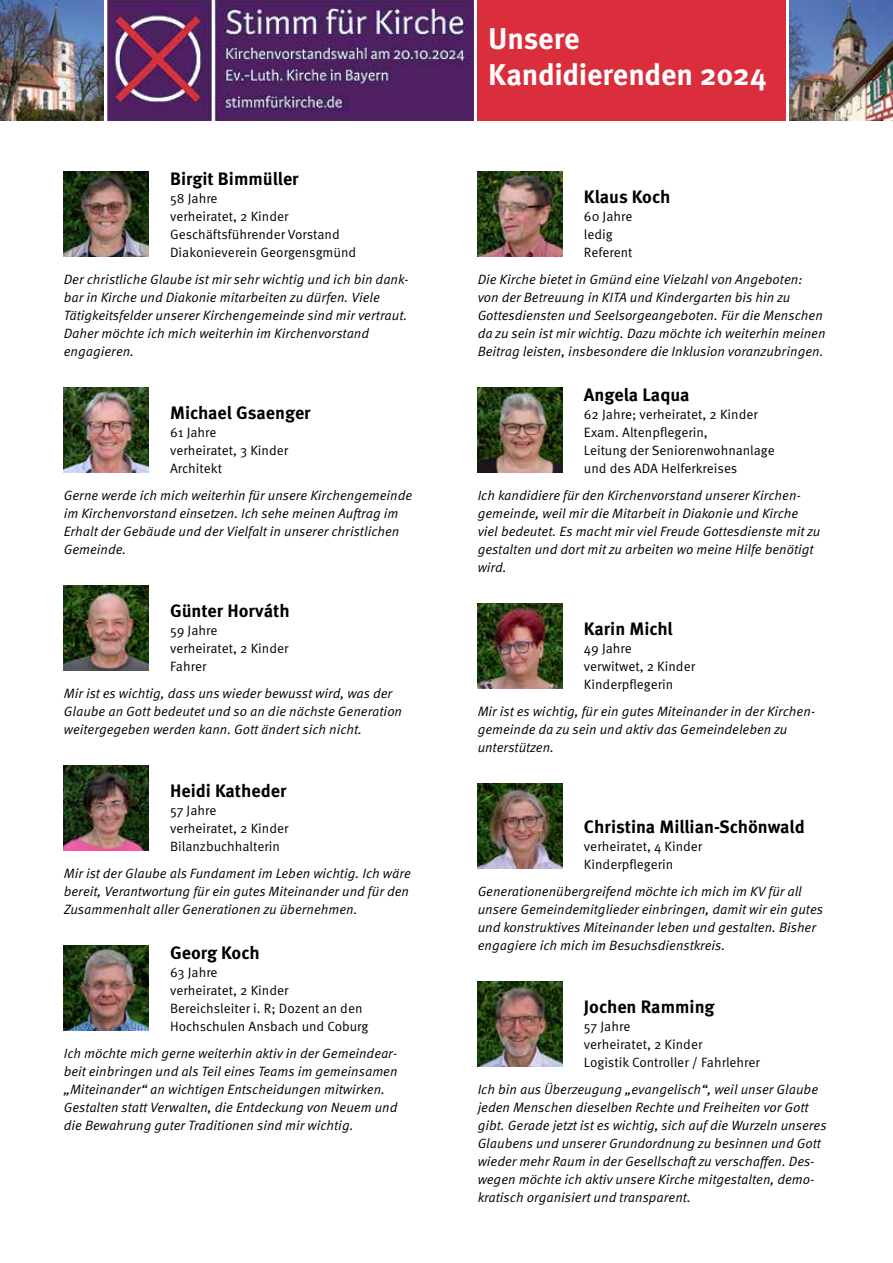
<style>
.page{position:relative;width:893px;height:1263px;background:#fff}
.page>*{position:absolute;margin:0;border:0;box-sizing:border-box;transform-origin:0 0}
.t1{font:700 30px/36px "Meta OT";letter-spacing:-.01em;color:#fff}
.t2{font:700 18px "Meta OT";color:#000}
.t3{font:13.5px/18px "Meta OT Norm Ita";color:#000}
.t4{font:13.5px/18px "Meta OT";color:#000}
</style>
<div class="page">
<img style="left:0;top:0;width:104px;height:120px">
<div style="left:478px;top:0;width:308px;height:120px;background:#da2e3d"></div>
<img style="left:790px;top:0;width:103px;height:120px">
<img style="left:107px;top:0;width:367px;height:120px">
<img style="left:64px;top:171px;width:85px;height:85px">
<img style="left:64px;top:388px;width:85px;height:85px">
<img style="left:64px;top:586px;width:85px;height:85px">
<img style="left:64px;top:766px;width:85px;height:85px">
<img style="left:64px;top:946px;width:85px;height:85px">
<img style="left:478px;top:172px;width:85px;height:85px">
<img style="left:478px;top:388px;width:85px;height:85px">
<img style="left:478px;top:604px;width:85px;height:85px">
<img style="left:478px;top:784px;width:85px;height:85px">
<img style="left:478px;top:982px;width:85px;height:85px">
<h2 class="t2" style="left:170px;top:167px;width:130px">Birgit Bimmüller</h2>
<p class="t4" style="left:170px;top:189px;width:188px">58 Jahre<br>verheiratet, 2 Kinder<br>Geschäftsführender Vorstand<br>Diakonieverein Georgensgmünd</p>
<p class="t3" style="left:64px;top:270px;width:346px">Der christliche Glaube ist mir sehr wichtig und ich bin dank&shy;bar in Kirche und Diakonie mitarbeiten zu dürfen. Viele Tätigkeitsfelder unserer Kirchengemeinde sind mir vertraut.<br>Daher möchte ich mich weiterhin im Kirchenvorstand engagieren.</p>
<h2 class="t2" style="left:170px;top:401px;width:142px">Michael Gsaenger</h2>
<p class="t4" style="left:170px;top:423px;width:120px">61 Jahre<br>verheiratet, 3 Kinder<br>Architekt</p>
<p class="t3" style="left:64px;top:486px;width:350px">Gerne werde ich mich weiterhin für unsere Kirchengemeinde im Kirchenvorstand einsetzen. Ich sehe meinen Auftrag im Erhalt der Gebäude und der Vielfalt in unserer christlichen Gemeinde.</p>
<h2 class="t2" style="left:170px;top:599px;width:121px">Günter Horváth</h2>
<p class="t4" style="left:170px;top:621px;width:120px">59 Jahre<br>verheiratet, 2 Kinder<br>Fahrer</p>
<p class="t3" style="left:64px;top:684px;width:340px">Mir ist es wichtig, dass uns wieder bewusst wird, was der<br>Glaube an Gott bedeutet und so an die nächste Generation weitergegeben werden kann. Gott ändert sich nicht.</p>
<h2 class="t2" style="left:170px;top:779px;width:118px">Heidi Katheder</h2>
<p class="t4" style="left:170px;top:801px;width:120px">57 Jahre<br>verheiratet, 2 Kinder<br>Bilanzbuchhalterin</p>
<p class="t3" style="left:64px;top:864px;width:349px">Mir ist der Glaube als Fundament im Leben wichtig. Ich wäre bereit, Verantwortung für ein gutes Miteinander und für den<br>Zusammenhalt aller Generationen zu übernehmen.</p>
<h2 class="t2" style="left:170px;top:941px;width:91px">Georg Koch</h2>
<p class="t4" style="left:170px;top:963px;width:200px">63 Jahre<br>verheiratet, 2 Kinder<br>Bereichsleiter i. R; Dozent an den<br>Hochschulen Ansbach und Coburg</p>
<p class="t3" style="left:64px;top:1044px;width:335px">Ich möchte mich gerne weiterhin aktiv in der Gemeindear&shy;beit einbringen und als Teil eines Teams im gemeinsamen „Miteinander“ an wichtigen Entscheidungen mitwirken.<br>Gestalten statt Verwalten, die Entdeckung von Neuem und die Bewahrung guter Traditionen sind mir wichtig.</p>
<h1 class="t1" style="left:488px;top:21px;width:279px">Unsere<br>Kandidierenden 2024</h1>
<h2 class="t2" style="left:584px;top:185px;width:88px">Klaus Koch</h2>
<p class="t4" style="left:584px;top:207px;width:50px">60 Jahre ledig<br>Referent</p>
<p class="t3" style="left:478px;top:270px;width:349px">Die Kirche bietet in Gmünd eine Vielzahl von Angeboten: von der Betreuung in KITA und Kindergarten bis hin zu Gottesdiensten und Seelsorgeangeboten. Für die Menschen da zu sein ist mir wichtig. Dazu möchte ich weiterhin meinen Beitrag leisten, insbesondere die Inklusion voranzubringen.</p>
<h2 class="t2" style="left:584px;top:383px;width:107px">Angela Laqua</h2>
<p class="t4" style="left:584px;top:405px;width:192px">62 Jahre; verheiratet, 2 Kinder<br>Exam. Altenpflegerin,<br>Leitung der Seniorenwohnanlage und des ADA Helferkreises</p>
<p class="t3" style="left:478px;top:486px;width:344px">Ich kandidiere für den Kirchenvorstand unserer Kirchen&shy;gemeinde, weil mir die Mitarbeit in Diakonie und Kirche viel bedeutet. Es macht mir viel Freude Gottesdienste mit zu gestalten und dort mit zu arbeiten wo meine Hilfe benötigt wird.</p>
<h2 class="t2" style="left:584px;top:617px;width:90px">Karin Michl</h2>
<p class="t4" style="left:584px;top:639px;width:113px">49 Jahre<br>verwitwet, 2 Kinder<br>Kinderpflegerin</p>
<p class="t3" style="left:478px;top:702px;width:339px">Mir ist es wichtig, für ein gutes Miteinander in der Kirchen&shy;gemeinde da zu sein und aktiv das Gemeindeleben zu unterstützen.</p>
<h2 class="t2" style="left:584px;top:815px;width:222px">Christina Millian-Schönwald</h2>
<p class="t4" style="left:584px;top:837px;width:120px">verheiratet, 4 Kinder<br>Kinderpflegerin</p>
<p class="t3" style="left:478px;top:882px;width:347px">Generationenübergreifend möchte ich mich im KV für all unsere Gemeindemitglieder einbringen, damit wir ein gutes und konstruktives Miteinander leben und gestalten. Bisher engagiere ich mich im Besuchsdienstkreis.</p>
<h2 class="t2" style="left:584px;top:995px;width:132px">Jochen Ramming</h2>
<p class="t4" style="left:584px;top:1017px;width:178px">57 Jahre<br>verheiratet, 2 Kinder<br>Logistik Controller / Fahrlehrer</p>
<p class="t3" style="left:478px;top:1080px;width:350px">Ich bin aus Überzeugung „evangelisch“, weil unser Glaube jeden Menschen dieselben Rechte und Freiheiten vor Gott gibt. Gerade jetzt ist es wichtig, sich auf die Wurzeln unseres Glaubens und unserer Grundordnung zu besinnen und Gott wieder mehr Raum in der Gesellschaft zu verschaffen. Des&shy;wegen möchte ich aktiv unsere Kirche mitgestalten, demo&shy;kratisch organisiert und transparent.</p>
</div>
